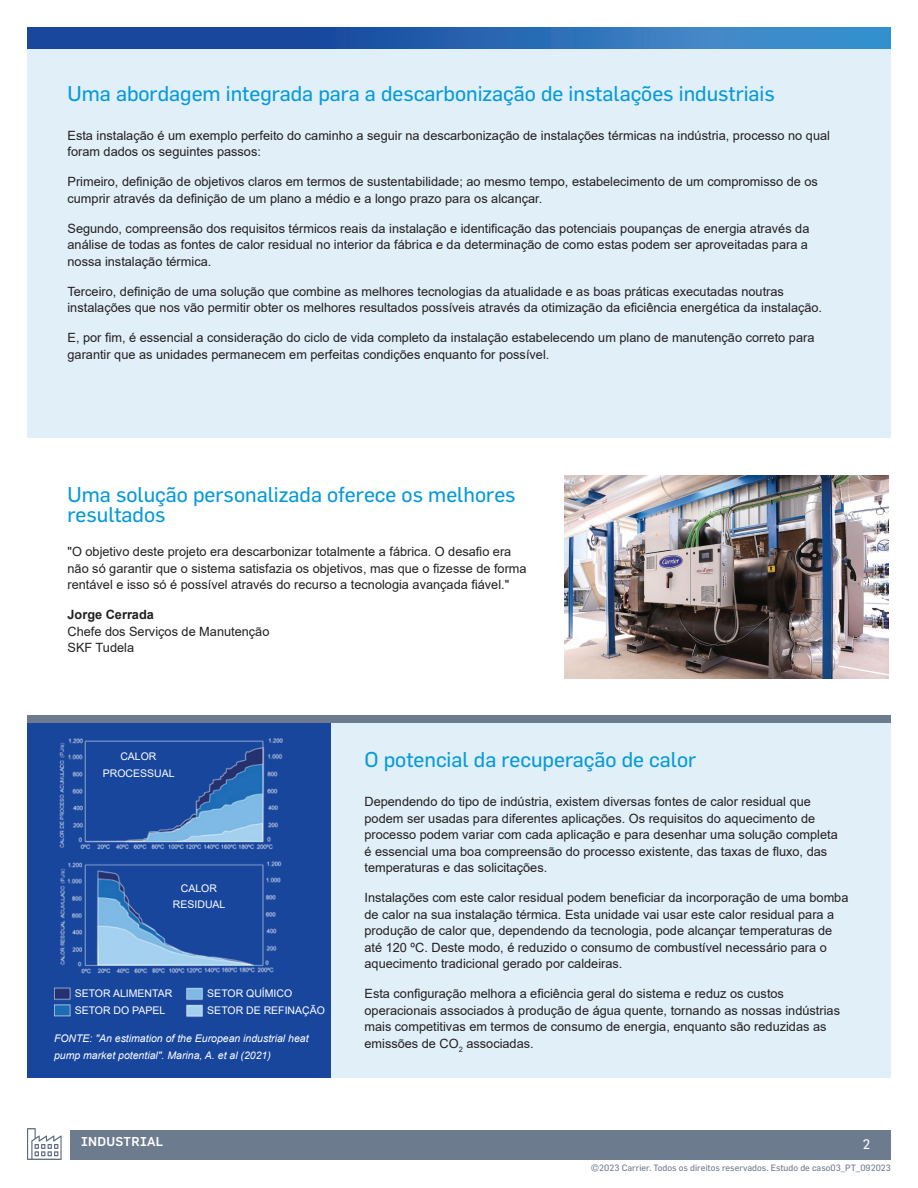
<style>
.page{position:relative;width:918px;height:1188px;background:#fff}
.page>*{position:absolute;margin:0;border:0;box-sizing:border-box;transform-origin:0 0}
.t1{font:21px/19.5px "Flama Basic";color:#069ad9}
.t2{font:13.5px "Flama Basic";color:#fff}
.t3{font:12.75px/16.5px "Arial";color:#231f20}
.t4{font:700 12.75px "Arial";color:#231f20}
.t5{font:500 12.6px "Flama";letter-spacing:.025em;color:#fff}
.t6{font:italic 10.5px/16.5px "Arial";color:#fff}
.t7{font:10.5px/16.5px "Arial";color:#fff;text-align:center}
.t8{font:9px "Flama";color:#6d7b8f}
</style>
<div class="page">
<div style="left:71px;top:1131px;width:820px;height:29px;background:#6d7b8f"></div>
<svg style="left:27px;top:1128px;width:35px;height:32px"></svg>
<div style="left:27px;top:45px;width:864px;height:393px;background:#e1eff9"></div>
<div style="left:332px;top:716px;width:559px;height:362px;background:#e1eff9"></div>
<div style="left:27px;top:716px;width:304px;height:362px;background:#18469d"></div>
<svg style="left:27px;top:27px;width:864px;height:21px;background:#2764b0"></svg>
<div style="left:27px;top:716px;width:864px;height:7px;background:#6d7b8f"></div>
<img style="left:564px;top:475px;width:325px;height:203px">
<img style="left:54px;top:738px;width:229px;height:279px">
<div style="left:95px;top:747px;width:87px;height:35px;background:#18469d"></div>
<div style="left:155px;top:879px;width:88px;height:34px;background:#18469d"></div>
<div style="left:75px;top:984px;width:109px;height:35px;background:#18469d"></div>
<div style="left:207px;top:984px;width:119px;height:35px;background:#18469d"></div>
<h1 class="t1" style="left:68px;top:82px;width:709px">Uma abordagem integrada para a descarbonização de instalações industriais</h1>
<p class="t3" style="left:68px;top:127px;width:764px">Esta instalação é um exemplo perfeito do caminho a seguir na descarbonização de instalações térmicas na indústria, processo no qual foram dados os seguintes passos:</p>
<p class="t3" style="left:68px;top:173px;width:752px">Primeiro, definição de objetivos claros em termos de sustentabilidade; ao mesmo tempo, estabelecimento de um compromisso de os cumprir através da definição de um plano a médio e a longo prazo para os alcançar.</p>
<p class="t3" style="left:68px;top:220px;width:743px;text-align:justify">Segundo, compreensão dos requisitos térmicos reais da instalação e identificação das potenciais poupanças de energia através da análise de todas as fontes de calor residual no interior da fábrica e da determinação de como estas podem ser aproveitadas para a nossa instalação térmica.</p>
<p class="t3" style="left:68px;top:283px;width:756px">Terceiro, definição de uma solução que combine as melhores tecnologias da atualidade e as boas práticas executadas noutras instalações que nos vão permitir obter os melhores resultados possíveis através da otimização da eficiência energética da instalação.</p>
<p class="t3" style="left:68px;top:329px;width:748px">E, por fim, é essencial a consideração do ciclo de vida completo da instalação estabelecendo um plano de manutenção correto para garantir que as unidades permanecem em perfeitas condições enquanto for possível.</p>
<h1 class="t1" style="left:68px;top:484px;width:450px">Uma solução personalizada oferece os melhores resultados</h1>
<p class="t3" style="left:68px;top:544px;width:461px">"O objetivo deste projeto era descarbonizar totalmente a fábrica. O desafio era não só garantir que o sistema satisfazia os objetivos, mas que o fizesse de forma rentável e isso só é possível através do recurso a tecnologia avançada fiável."</p>
<p class="t4" style="left:68px;top:606px;width:88px">Jorge Cerrada</p>
<p class="t3" style="left:68px;top:623px;width:203px">Chefe dos Serviços de Manutenção<br>SKF Tudela</p>
<p class="t7" style="left:103px;top:748px;width:73px">CALOR<br>PROCESSUAL</p>
<p class="t7" style="left:173px;top:880px;width:54px">CALOR<br>RESIDUAL</p>
<p class="t7" style="left:75px;top:985px;width:99px;text-align:left">SETOR ALIMENTAR<br>SETOR DO PAPEL</p>
<p class="t7" style="left:207px;top:985px;width:119px;text-align:left">SETOR QUÍMICO<br>SETOR DE REFINAÇÃO</p>
<p class="t6" style="left:54px;top:1030px;width:256px">FONTE: "An estimation of the European industrial heat pump market potential". Marina, A. et al (2021)</p>
<p class="t5" style="left:81px;top:1134px;width:84px">INDUSTRIAL</p>
<h1 class="t1" style="left:365px;top:749px;width:333px">O potencial da recuperação de calor</h1>
<p class="t3" style="left:364px;top:793px;width:475px">Dependendo do tipo de indústria, existem diversas fontes de calor residual que podem ser usadas para diferentes aplicações. Os requisitos do aquecimento de processo podem variar com cada aplicação e para desenhar uma solução completa é essencial uma boa compreensão do processo existente, das taxas de fluxo, das temperaturas e das solicitações.</p>
<p class="t3" style="left:364px;top:889px;width:486px">Instalações com este calor residual podem beneficiar da incorporação de uma bomba de calor na sua instalação térmica. Esta unidade vai usar este calor residual para a produção de calor que, dependendo da tecnologia, pode alcançar temperaturas de até 120 ºC. Deste modo, é reduzido o consumo de combustível necessário para o aquecimento tradicional gerado por caldeiras.</p>
<p class="t3" style="left:364px;top:985px;width:477px">Esta configuração melhora a eficiência geral do sistema e reduz os custos operacionais associados à produção de água quente, tornando as nossas indústrias mais competitivas em termos de consumo de energia, enquanto são reduzidas as emissões de CO<sub>2</sub> associadas.</p>
<p class="t2" style="left:863px;top:1135px;width:9px">2</p>
<p class="t8" style="left:591px;top:1163px;width:302px">©2023 Carrier. Todos os direitos reservados. Estudo de caso03_PT_092023</p>
</div>
